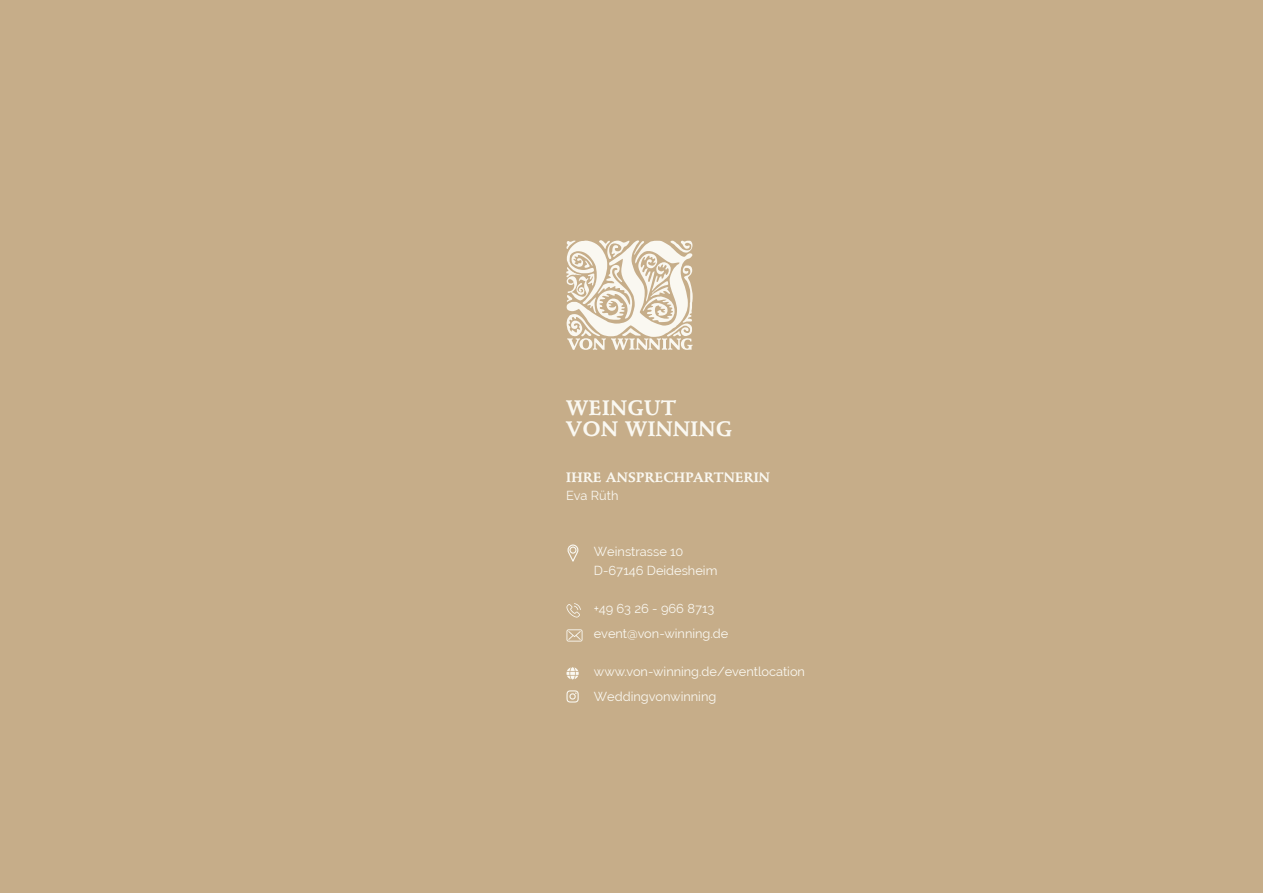
<style>
.page{position:relative;width:1263px;height:893px;background:#c6ad89}
.page>*{position:absolute;margin:0;border:0;box-sizing:border-box;transform-origin:0 0}
.t1{font:700 20.7px/20.7px "Stempel Schneidler Std";letter-spacing:.02em;color:#faf8f1}
.t2{font:700 13.5px "Stempel Schneidler Std";letter-spacing:.02em;color:#faf8f1}
.t3{font:12.75px/25.7px "Raleway";color:#faf8f1}
</style>
<div class="page">
<svg style="left:566px;top:603px;width:15px;height:14px"></svg>
<svg style="left:566px;top:629px;width:16px;height:13px"></svg>
<svg style="left:567px;top:544px;width:12px;height:18px"></svg>
<svg style="left:566px;top:667px;width:13px;height:12px"></svg>
<svg style="left:566px;top:690px;width:13px;height:13px"></svg>
<svg style="left:566px;top:240px;width:127px;height:110px"></svg>
<h1 class="t1" style="left:566px;top:398px;width:167px">WEINGUT<br>VON WINNING</h1>
<p class="t2" style="left:566px;top:469px;width:205px">IHRE ANSPRECHPARTNERIN</p>
<p class="t3" style="left:566px;top:483px;width:54px">Eva Rüth</p>
<p class="t3" style="left:594px;top:543px;width:125px;line-height:18.8px">Weinstrasse 10<br>D-67146 Deidesheim</p>
<p class="t3" style="left:594px;top:595px;width:136px">+49 63 26 - 966 8713 event@von-winning.de</p>
<p class="t3" style="left:594px;top:658px;width:213px">www.von-winning.de/eventlocation<br>Weddingvonwinning</p>
</div>
